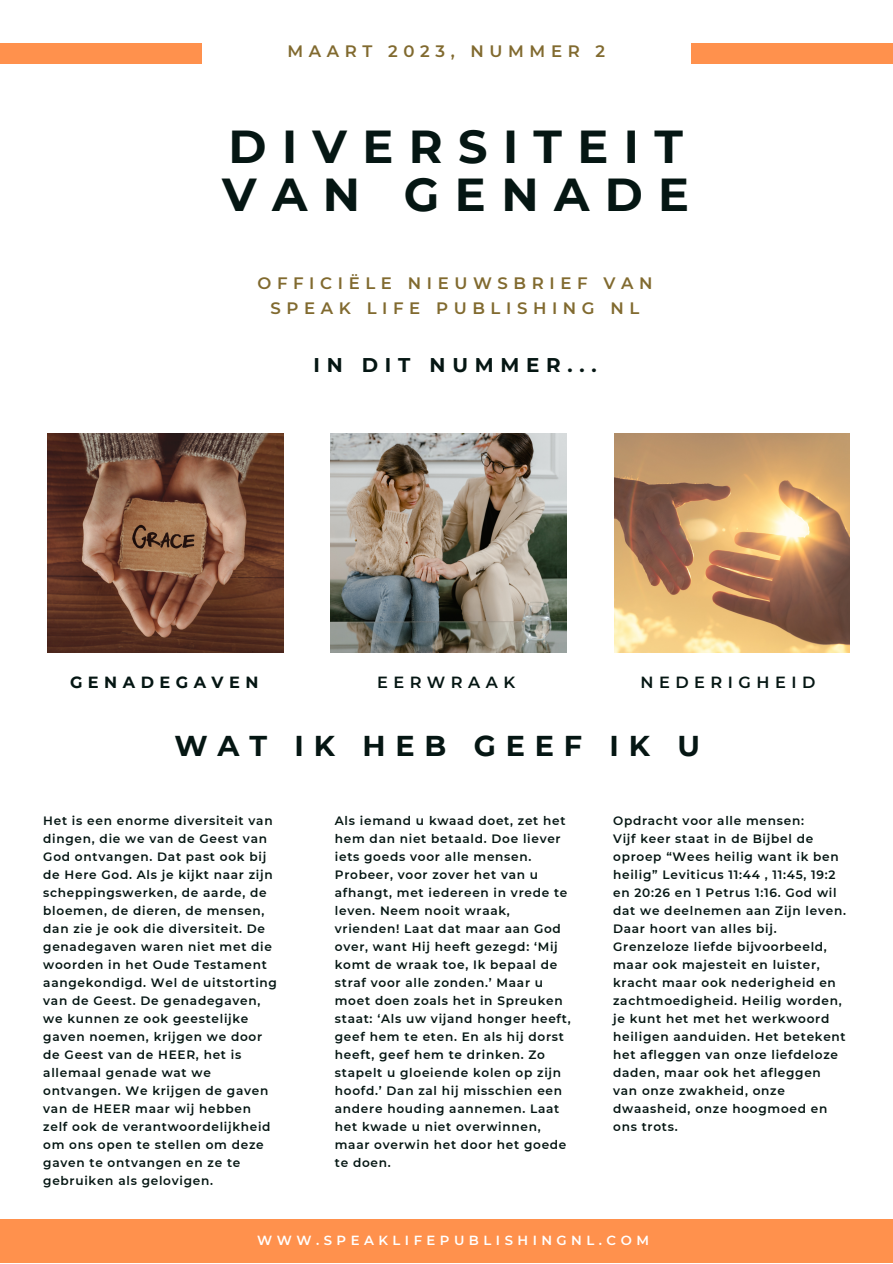
<style>
.page{position:relative;width:893px;height:1264px;background:#fff}
.page>*{position:absolute;margin:0;border:0;box-sizing:border-box;transform-origin:0 0}
.t1{font:700 46.05px/48.3px "Montserrat";letter-spacing:.335em;color:#051613}
.t2{font:700 28.65px "Montserrat";letter-spacing:.34em;color:#051613}
.t3{font:700 19.8px "Montserrat";letter-spacing:.34em;color:#051613}
.t4{font:600 16.5px/24.8px "Montserrat";letter-spacing:.34em;color:#816a2f;text-align:center}
.t5{font:600 16.2px "Montserrat";letter-spacing:.34em;color:#051613}
.t6{font:700 16.2px "Montserrat";letter-spacing:.34em;color:#051613}
.t7{font:600 13.2px "Montserrat";letter-spacing:.34em;color:#fff}
.t8{font:600 12.15px/18px "Montserrat";letter-spacing:.06em;color:#051613}
</style>
<div class="page">
<div style="left:0;top:43px;width:202px;height:21px;background:#ff914d"></div>
<div style="left:690px;top:43px;width:202px;height:21px;background:#ff914d"></div>
<img style="left:47px;top:433px;width:236px;height:220px">
<img style="left:330px;top:433px;width:237px;height:220px">
<img style="left:614px;top:433px;width:235px;height:220px">
<div style="left:0;top:1219px;width:892px;height:43px;background:#ff914d"></div>
<h3 class="t4" style="left:287px;top:39px;width:319px">MAART 2023, NUMMER 2</h3>
<h1 class="t1" style="left:222px;top:122px;width:468px">DIVERSITEIT<br>VAN GENADE</h1>
<h3 class="t4" style="left:257px;top:270px;width:396px">OFFICIËLE NIEUWSBRIEF VAN<br>SPEAK LIFE PUBLISHING NL</h3>
<h3 class="t3" style="left:313px;top:353px;width:284px">IN DIT NUMMER...</h3>
<h3 class="t6" style="left:70px;top:672px;width:190px">GENADEGAVEN</h3>
<h3 class="t5" style="left:377px;top:672px;width:140px">EERWRAAK</h3>
<h3 class="t5" style="left:640px;top:672px;width:176px">NEDERIGHEID</h3>
<h2 class="t2" style="left:174px;top:727px;width:527px">WAT IK HEB GEEF IK U</h2>
<p class="t8" style="left:43px;top:811px;width:235px">Het is een enorme diversiteit van dingen, die we van de Geest van<br>God ontvangen. Dat past ook bij de Here God. Als je kijkt naar zijn scheppingswerken, de aarde, de bloemen, de dieren, de mensen, dan zie je ook die diversiteit. De genadegaven waren niet met die woorden in het Oude Testament aangekondigd. Wel de uitstorting van de Geest. De genadegaven, we kunnen ze ook geestelijke gaven noemen, krijgen we door de Geest van de HEER, het is allemaal genade wat we ontvangen. We krijgen de gaven van de HEER maar wij hebben zelf ook de verantwoordelijkheid om ons open te stellen om deze gaven te ontvangen en ze te gebruiken als gelovigen.</p>
<p class="t8" style="left:335px;top:811px;width:237px">Als iemand u kwaad doet, zet het hem dan niet betaald. Doe liever iets goeds voor alle mensen.<br>Probeer, voor zover het van u afhangt, met iedereen in vrede te leven. Neem nooit wraak, vrienden! Laat dat maar aan God over, want Hij heeft gezegd: ‘Mij komt de wraak toe, Ik bepaal de straf voor alle zonden.’ Maar u moet doen zoals het in Spreuken staat: ‘Als uw vijand honger heeft, geef hem te eten. En als hij dorst heeft, geef hem te drinken. Zo stapelt u gloeiende kolen op zijn hoofd.’ Dan zal hij misschien een andere houding aannemen. Laat het kwade u niet overwinnen, maar overwin het door het goede te doen.</p>
<p class="t8" style="left:613px;top:811px;width:234px">Opdracht voor alle mensen:<br>Vijf keer staat in de Bijbel de oproep “Wees heilig want ik ben heilig” Leviticus 11:44 , 11:45, 19:2 en 20:26 en 1 Petrus 1:16. God wil dat we deelnemen aan Zijn leven.<br>Daar hoort van alles bij.<br>Grenzeloze liefde bijvoorbeeld, maar ook majesteit en luister, kracht maar ook nederigheid en zachtmoedigheid. Heilig worden, je kunt het met het werkwoord heiligen aanduiden. Het betekent het afleggen van onze liefdeloze daden, maar ook het afleggen van onze zwakheid, onze dwaasheid, onze hoogmoed en ons trots.</p>
<p class="t7" style="left:257px;top:1232px;width:393px">WWW.SPEAKLIFEPUBLISHINGNL.COM</p>
</div>
